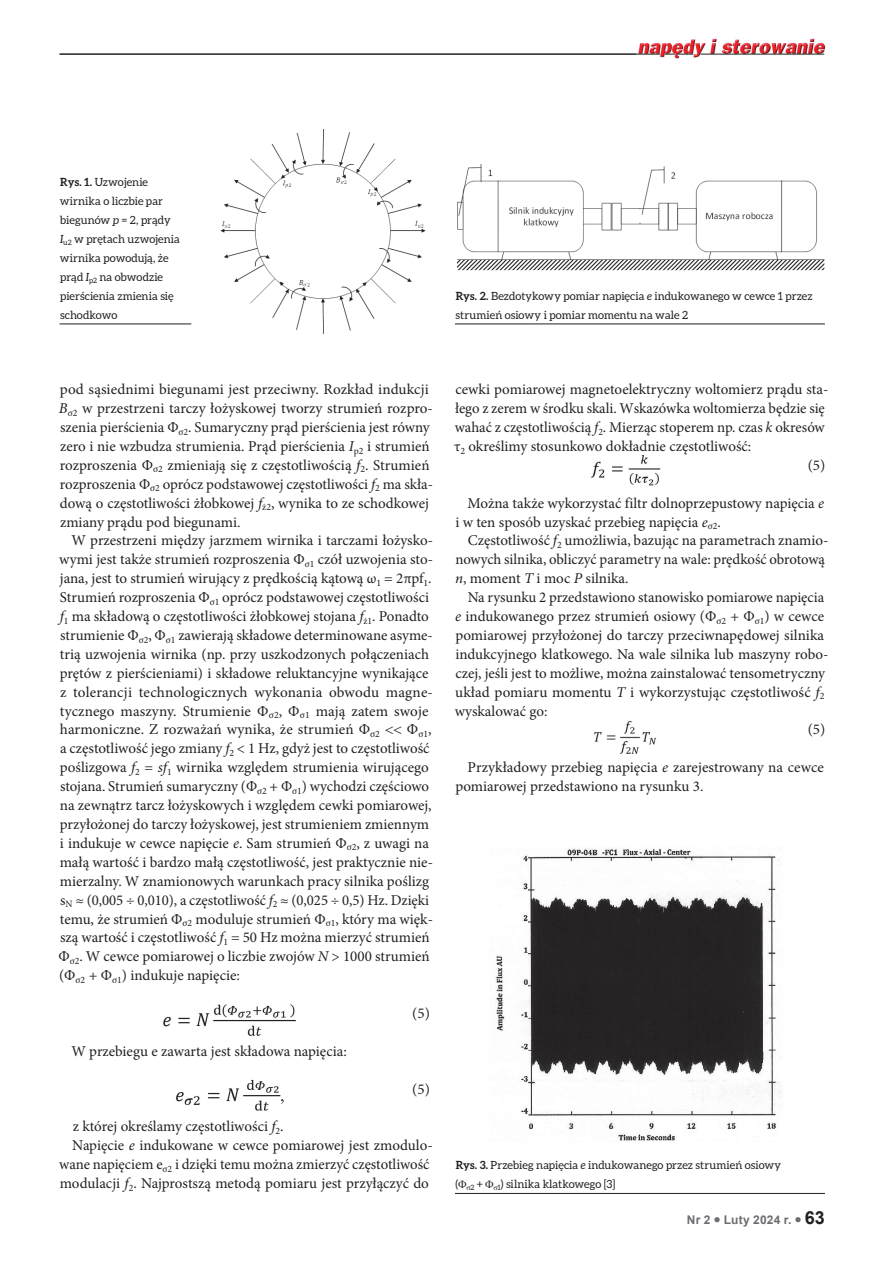
<style>
.page{position:relative;width:893px;height:1263px;background:#fff}
.page>*{position:absolute;margin:0;border:0;box-sizing:border-box;transform-origin:0 0}
.t1{font:15px/18.9px "Minion Pro";color:#231f20}
.t2{font:700 12px "Arial";letter-spacing:.02em;color:#6c6d70}
.t3{font:11.25px/18.9px "Aleo";letter-spacing:.005em;color:#231f20}
.s1{font-weight:700}
.s2{font-style:italic}
.s3{font-size:18px;color:#231f20}
</style>
<div class="page">
<img style="left:636px;top:38px;width:190px;height:21px">
<hr style="left:60px;top:54px;width:600px;height:1px;background:#231f20">
<svg style="left:665px;top:54px;width:28px;height:1px"></svg>
<hr style="left:700px;top:54px;width:124px;height:1px;background:#231f20">
<img style="left:220px;top:130px;width:206px;height:204px">
<img style="left:163px;top:1004px;width:133px;height:32px">
<img style="left:176px;top:1080px;width:108px;height:31px">
<hr style="left:60px;top:324px;width:131px;height:1px;background:#231f20">
<hr style="left:455px;top:324px;width:370px;height:1px;background:#231f20">
<hr style="left:455px;top:1193px;width:370px;height:1px;background:#231f20">
<img style="left:591px;top:455px;width:69px;height:31px">
<img style="left:594px;top:721px;width:63px;height:33px">
<img style="left:457px;top:164px;width:368px;height:106px">
<img style="left:496px;top:848px;width:285px;height:293px">
<p class="t3" style="left:60px;top:173px;width:122px"><span class="s1">Rys. 1.</span> Uzwojenie wirnika o liczbie par biegunów <span class="s2">p</span> = 2, prądy<br><span class="s2">I</span><sub>u2</sub> w prętach uzwojenia wirnika powodują, że prąd <span class="s2">I</span><sub>p2</sub> na obwodzie pierścienia zmienia się schodkowo</p>
<p class="t3" style="left:455px;top:286px;width:359px"><span class="s1">Rys. 2.</span> Bezdotykowy pomiar napięcia <span class="s2">e</span> indukowanego w cewce 1 przez strumień osiowy i pomiar momentu na wale 2</p>
<p class="t1" style="left:59px;top:380px;width:376px">pod sąsiednimi biegunami jest przeciwny. Rozkład indukcji <span class="s2">B</span><sub>σ2</sub> w przestrzeni tarczy łożyskowej tworzy strumień rozpro&shy;szenia pierścienia Φ<sub>σ2</sub>. Sumaryczny prąd pierścienia jest równy zero i nie wzbudza strumienia. Prąd pierścienia <span class="s2">I</span><sub>p2</sub> i strumień rozproszenia Φ<sub>σ2</sub> zmieniają się z częstotliwością <span class="s2">f</span><sub>2</sub>. Strumień rozproszenia Φ<sub>σ2</sub> oprócz podstawowej częstotliwości <span class="s2">f</span><sub>2</sub> ma skła&shy;dową o częstotliwości żłobkowej <span class="s2">f</span><sub>ż2</sub>, wynika to ze schodkowej zmiany prądu pod biegunami.</p>
<p class="t1" style="left:59px;top:531px;width:375px;text-indent:12px">W przestrzeni między jarzmem wirnika i tarczami łożysko&shy;wymi jest także strumień rozproszenia Φ<sub>σ1</sub> czół uzwojenia sto&shy;jana, jest to strumień wirujący z prędkością kątową ω<sub>1</sub> = 2πpf<sub>1</sub>.<br>Strumień rozproszenia Φ<sub>σ1</sub> oprócz podstawowej częstotliwości <span class="s2">f</span><sub>1</sub> ma składową o częstotliwości żłobkowej stojana <span class="s2">f</span><sub>ż1</sub>. Ponadto strumienie Φ<sub>σ2</sub>, Φ<sub>σ1</sub> zawierają składowe determinowane asyme&shy;trią uzwojenia wirnika (np. przy uszkodzonych połączeniach prętów z pierścieniami) i składowe reluktancyjne wynikające z tolerancji technologicznych wykonania obwodu magne&shy;tycznego maszyny. Strumienie Φ<sub>σ2</sub>, Φ<sub>σ1</sub> mają zatem swoje harmoniczne. Z rozważań wynika, że strumień Φ<sub>σ2</sub></p>
<p class="t1" style="left:58px;top:720px;width:376px;text-indent:348px">Φ<sub>σ1</sub>, a częstotliwość jego zmiany <span class="s2">f</span><sub>2</sub> &lt; 1 Hz, gdyż jest to częstotliwość poślizgowa <span class="s2">f</span><sub>2</sub> = <span class="s2">sf</span><sub>1</sub> wirnika względem strumienia wirującego stojana. Strumień sumaryczny (Φ<sub>σ2</sub> + Φ<sub>σ1</sub>) wychodzi częściowo na zewnątrz tarcz łożyskowych i względem cewki pomiarowej, przyłożonej do tarczy łożyskowej, jest strumieniem zmiennym i indukuje w cewce napięcie <span class="s2">e</span>. Sam strumień Φ<sub>σ2</sub>, z uwagi na małą wartość i bardzo małą częstotliwość, jest praktycznie nie&shy;mierzalny. W znamionowych warunkach pracy silnika poślizg s<sub>N</sub> ≈ (0,005 ÷ 0,010), a częstotliwość <span class="s2">f</span><sub>2</sub> ≈ (0,025 ÷ 0,5) Hz. Dzięki temu, że strumień Φ<sub>σ2</sub> moduluje strumień Φ<sub>σ1</sub>, który ma więk&shy;szą wartość i częstotliwość <span class="s2">f</span><sub>1</sub> = 50 Hz można mierzyć strumień Φ<sub>σ2</sub>. W cewce pomiarowej o liczbie zwojów <span class="s2">N</span> &gt; 1000 strumień (Φ<sub>σ2</sub> + Φ<sub>σ1</sub>) indukuje napięcie:</p>
<p class="t1" style="left:412px;top:1004px;width:19px">(5)</p>
<p class="t1" style="left:71px;top:1042px;width:277px">W przebiegu e zawarta jest składowa napięcia:</p>
<p class="t1" style="left:412px;top:1079px;width:19px">(5)</p>
<p class="t1" style="left:73px;top:1117px;width:212px">z której określamy częstotliwości <span class="s2">f</span><sub>2</sub>.</p>
<p class="t1" style="left:72px;top:1136px;width:362px">Napięcie <span class="s2">e</span> indukowane w cewce pomiarowej jest zmodulo-</p>
<p class="t1" style="left:59px;top:1155px;width:372px">wane napięciem e<sub>σ2</sub> i dzięki temu można zmierzyć częstotliwość</p>
<p class="t1" style="left:60px;top:1174px;width:371px">modulacji <span class="s2">f</span><sub>2</sub>. Najprostszą metodą pomiaru jest przyłączyć do</p>
<p class="t1" style="left:455px;top:380px;width:375px">cewki pomiarowej magnetoelektryczny woltomierz prądu sta-</p>
<p class="t1" style="left:455px;top:399px;width:371px">łego z zerem w środku skali. Wskazówka woltomierza będzie się</p>
<p class="t1" style="left:455px;top:418px;width:371px">wahać z częstotliwością <span class="s2">f</span><sub>2</sub>. Mierząc stoperem np. czas <span class="s2">k</span> okresów</p>
<p class="t1" style="left:454px;top:437px;width:299px">τ<sub>2</sub> określimy stosunkowo dokładnie częstotliwość:</p>
<p class="t1" style="left:808px;top:456px;width:19px">(5)</p>
<p class="t1" style="left:455px;top:493px;width:370px;text-indent:12px">Można także wykorzystać filtr dolnoprzepustowy napięcia <span class="s2">e </span>i w ten sposób uzyskać przebieg napięcia <span class="s2">e</span><sub>σ2</sub>.</p>
<p class="t1" style="left:455px;top:531px;width:375px;text-indent:13px">Częstotliwość <span class="s2">f</span><sub>2</sub> umożliwia, bazując na parametrach znamio&shy;nowych silnika, obliczyć parametry na wale: prędkość obrotową <span class="s2">n</span>, moment <span class="s2">T</span> i moc <span class="s2">P</span> silnika.</p>
<p class="t1" style="left:468px;top:588px;width:358px">Na rysunku 2 przedstawiono stanowisko pomiarowe napięcia</p>
<p class="t1" style="left:455px;top:607px;width:370px"><span class="s2">e</span> indukowanego przez strumień osiowy (Φ<sub>σ2</sub> + Φ<sub>σ1</sub>) w cewce</p>
<p class="t1" style="left:455px;top:626px;width:370px">pomiarowej przyłożonej do tarczy przeciwnapędowej silnika</p>
<p class="t1" style="left:455px;top:645px;width:375px">indukcyjnego klatkowego. Na wale silnika lub maszyny robo-</p>
<p class="t1" style="left:455px;top:664px;width:371px">czej, jeśli jest to możliwe, można zainstalować tensometryczny</p>
<p class="t1" style="left:455px;top:682px;width:371px">układ pomiaru momentu <span class="s2">T</span> i wykorzystując częstotliwość <span class="s2">f</span><sub>2</sub></p>
<p class="t1" style="left:455px;top:701px;width:94px">wyskalować go:</p>
<p class="t1" style="left:808px;top:720px;width:19px">(5)</p>
<p class="t1" style="left:455px;top:758px;width:370px;text-indent:12px">Przykładowy przebieg napięcia <span class="s2">e</span> zarejestrowany na cewce pomiarowej przedstawiono na rysunku 3.</p>
<p class="t3" style="left:456px;top:1156px;width:327px"><span class="s1">Rys. 3.</span> Przebieg napięcia <span class="s2">e</span> indukowanego przez strumień osiowy ( <sub>2</sub> +</p>
<p class="t3" style="left:497px;top:1174px;width:119px"><sub>1</sub>) silnika klatkowego [3]</p>
<p class="t2" style="left:687px;top:1211px;width:140px">Nr 2 ● Luty 2024 r. ● <span class="s3">63</span></p>
</div>
